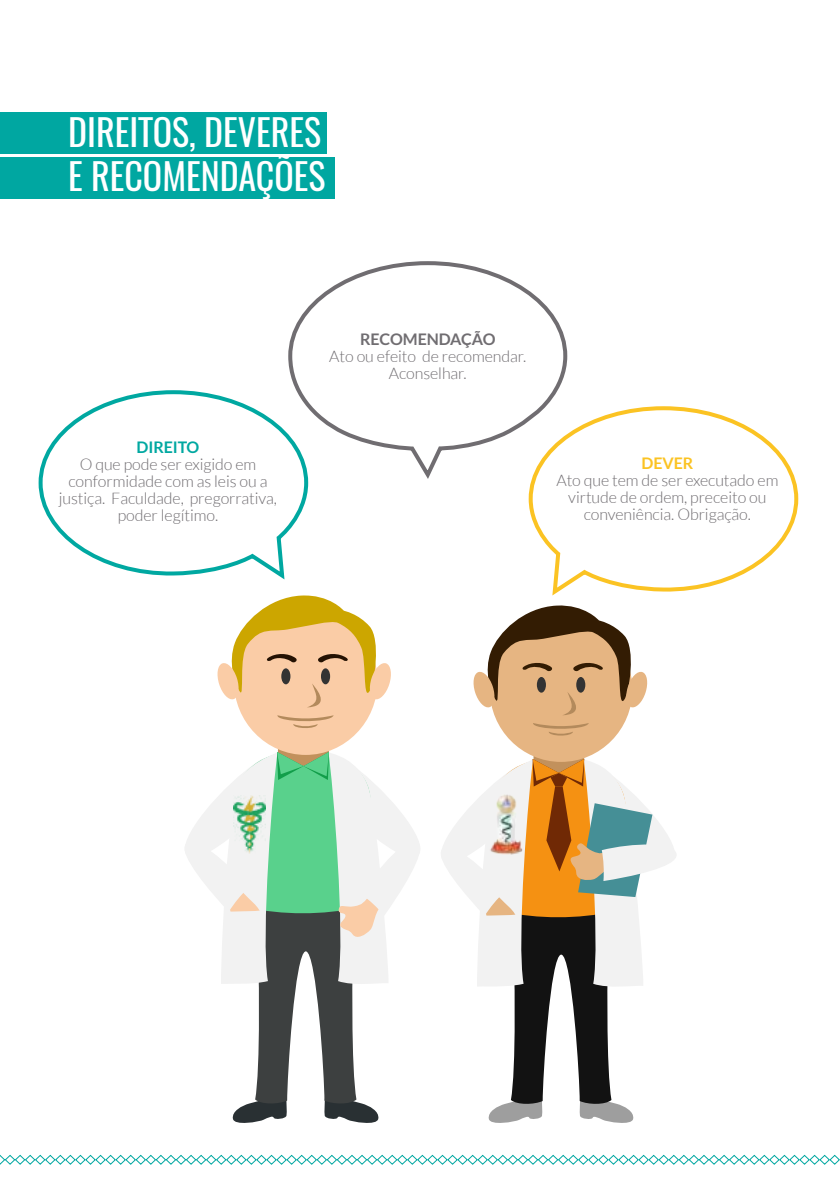
<style>
.page{position:relative;width:840px;height:1191px;background:#fff}
.page>*{position:absolute;margin:0;border:0;box-sizing:border-box;transform-origin:0 0}
.t1{font:36px/44px "Oswald";color:#fff}
.t2{font:300 16px/17px "Lato";letter-spacing:-.005em;color:#706d71;text-align:center}
.t3{font:700 16px "Lato";letter-spacing:-.005em;color:#706d71}
.t4{font:700 16px "Lato";letter-spacing:-.005em;color:#00a8a1}
.t5{font:700 16px "Lato";letter-spacing:-.005em;color:#fbc323}
</style>
<div class="page">
<svg style="left:0;top:1154px;width:839px;height:11px"></svg>
<div style="left:0;top:157px;width:335px;height:41px;background:#00a7a1"></div>
<div style="left:0;top:112px;width:326px;height:41px;background:#00a7a1"></div>
<div style="left:234px;top:607px;width:143px;height:148px;background:#facca6;border-radius:50%"></div>
<svg style="left:277px;top:715px;width:56px;height:13px"></svg>
<svg style="left:217px;top:595px;width:174px;height:112px"></svg>
<svg style="left:528px;top:406px;width:271px;height:190px"></svg>
<svg style="left:38px;top:390px;width:271px;height:190px"></svg>
<div style="left:489px;top:617px;width:143px;height:145px;background:#e6b582;border-radius:50%"></div>
<svg style="left:533px;top:723px;width:55px;height:13px"></svg>
<svg style="left:185px;top:746px;width:491px;height:377px"></svg>
<svg style="left:473px;top:605px;width:175px;height:110px"></svg>
<img style="left:233px;top:795px;width:32px;height:59px">
<img style="left:488px;top:793px;width:36px;height:62px">
<svg style="left:286px;top:261px;width:283px;height:222px"></svg>
<h1 class="t1" style="left:68px;top:111px;width:259px">DIREITOS, DEVERES<br>E RECOMENDAÇÕES</h1>
<p class="t4" style="left:136px;top:438px;width:64px">DIREITO</p>
<p class="t2" style="left:59px;top:456px;width:219px">O que pode ser exigido em conformidade com as leis ou a justiça. Faculdade, pregorrativa, poder legítimo.</p>
<p class="t3" style="left:360px;top:330px;width:137px">RECOMENDAÇÃO</p>
<p class="t2" style="left:329px;top:347px;width:198px">Ato ou efeito de recomendar.<br>Aconselhar.</p>
<p class="t5" style="left:641px;top:454px;width:53px">DEVER</p>
<p class="t2" style="left:556px;top:472px;width:223px">Ato que tem de ser executado em virtude de ordem, preceito ou conveniência. Obrigação.</p>
</div>
